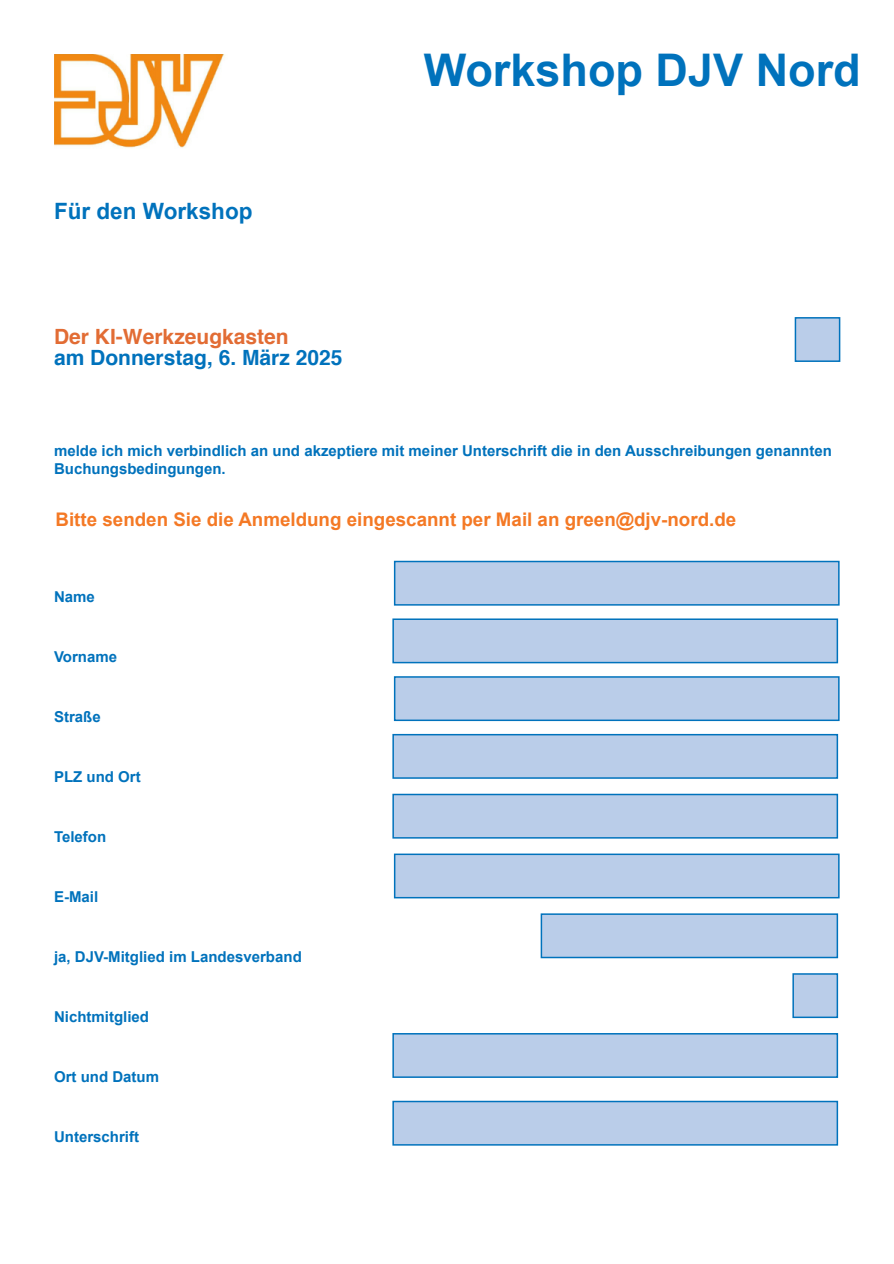
<style>
.page{position:relative;width:894px;height:1264px;background:#fff}
.page>*{position:absolute;margin:0;border:0;box-sizing:border-box;transform-origin:0 0}
.t1{font:700 45px "Arial";color:#0072bc}
.t2{font:700 22.5px "Arial";color:#0072bc}
.t3{font:700 21px "Helvetica";color:#0072bc}
.t4{font:700 21px "Helvetica";color:#e26c34}
.t5{font:700 18.75px "Arial";color:#f47925}
.t6{font:700 15px/18px "Arial";color:#0072bc}
</style>
<div class="page">
<img style="left:54px;top:54px;width:171px;height:94px">
<div style="left:394px;top:561px;width:445px;height:45px;background:#bacde9;border:2px solid #0072bc"></div>
<div style="left:540px;top:913px;width:297px;height:45px;background:#bacde9;border:2px solid #0072bc"></div>
<div style="left:792px;top:973px;width:45px;height:45px;background:#bacde9;border:2px solid #0072bc"></div>
<div style="left:794px;top:317px;width:46px;height:45px;background:#bacde9;border:2px solid #0072bc"></div>
<div style="left:392px;top:618px;width:445px;height:45px;background:#bacde9;border:2px solid #0072bc"></div>
<div style="left:392px;top:734px;width:445px;height:45px;background:#bacde9;border:2px solid #0072bc"></div>
<div style="left:394px;top:676px;width:445px;height:45px;background:#bacde9;border:2px solid #0072bc"></div>
<div style="left:394px;top:853px;width:445px;height:45px;background:#bacde9;border:2px solid #0072bc"></div>
<div style="left:392px;top:794px;width:445px;height:44px;background:#bacde9;border:2px solid #0072bc"></div>
<div style="left:392px;top:1033px;width:445px;height:45px;background:#bacde9;border:2px solid #0072bc"></div>
<div style="left:392px;top:1101px;width:445px;height:44px;background:#bacde9;border:2px solid #0072bc"></div>
<h2 class="t2" style="left:54px;top:203px;width:200px">Für den Workshop</h2>
<h3 class="t4" style="left:54px;top:328px;width:236px">Der KI-Werkzeugkasten</h3>
<h3 class="t3" style="left:54px;top:349px;width:290px">am Donnerstag, 6. März 2025</h3>
<h1 class="t1" style="left:423px;top:53px;width:438px">Workshop DJV Nord</h1>
<p class="t6" style="left:54px;top:443px;width:779px">melde ich mich verbindlich an und akzeptiere mit meiner Unterschrift die in den Ausschreibungen genannten<br>Buchungsbedingungen.</p>
<p class="t5" style="left:56px;top:512px;width:682px">Bitte senden Sie die Anmeldung eingescannt per Mail an green@djv-nord.de</p>
<p class="t6" style="left:54px;top:589px;width:42px">Name</p>
<p class="t6" style="left:54px;top:649px;width:65px">Vorname</p>
<p class="t6" style="left:54px;top:709px;width:48px">Straße</p>
<p class="t6" style="left:54px;top:769px;width:88px">PLZ und Ort</p>
<p class="t6" style="left:54px;top:829px;width:54px">Telefon</p>
<p class="t6" style="left:54px;top:889px;width:46px">E-Mail</p>
<p class="t6" style="left:54px;top:949px;width:249px">ja, DJV-Mitglied im Landesverband</p>
<p class="t6" style="left:54px;top:1009px;width:97px">Nichtmitglied</p>
<p class="t6" style="left:54px;top:1069px;width:107px">Ort und Datum</p>
<p class="t6" style="left:54px;top:1129px;width:87px">Unterschrift</p>
</div>
